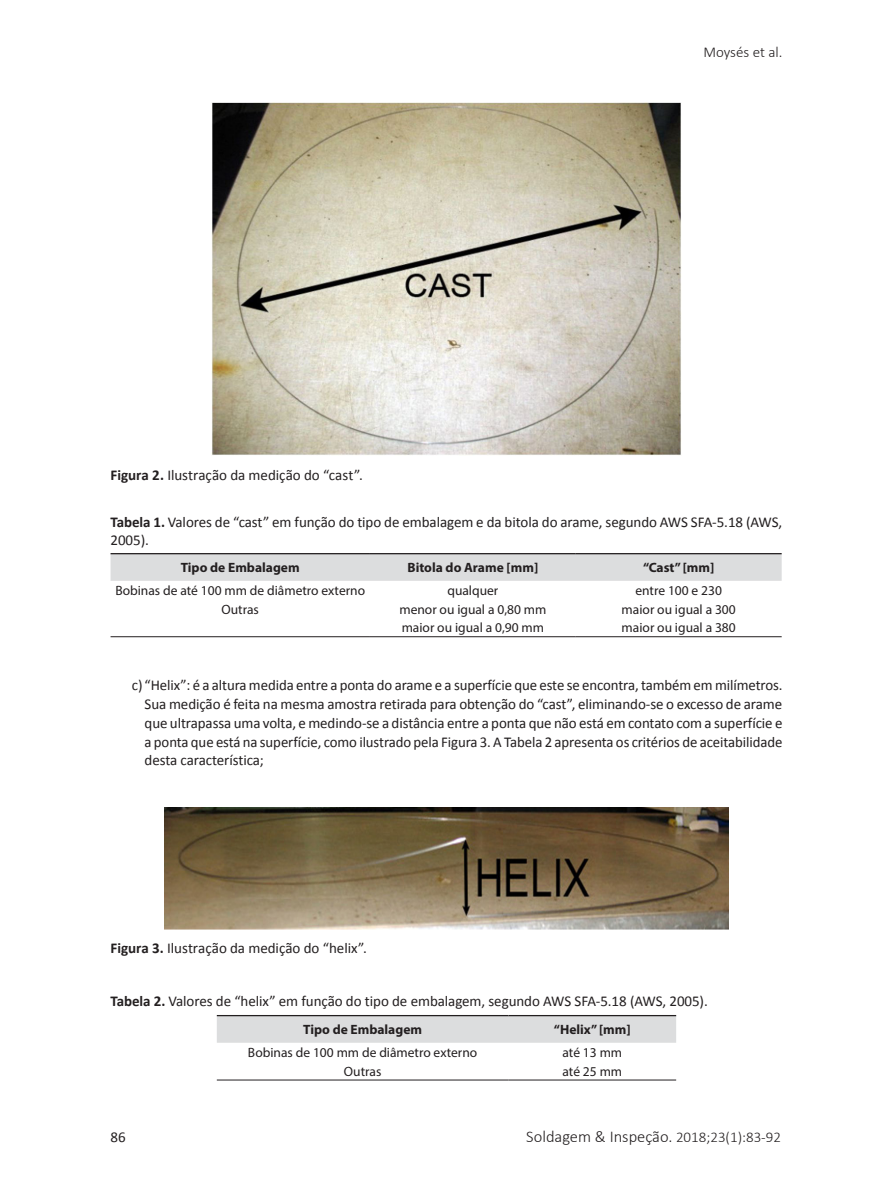
<style>
.page{position:relative;width:893px;height:1191px;background:#fff}
.page>*{position:absolute;margin:0;border:0;box-sizing:border-box;transform-origin:0 0}
.t1{font:300 16.5px "Calibri";color:#231f20}
.OrderedList1{font:15px/18.8px "Calibri";letter-spacing:-.005em;color:#231f20;text-align:justify}
.TableTitle{font:15px/18px "Calibri";letter-spacing:-.005em;color:#231f20}
.FigureCaption{font:15px "Calibri";color:#231f20}
.t2{font:300 15px "Calibri";color:#231f20}
.TableBody{font:13.5px "Myriad Pro";color:#231f20}
.TableHead{font:700 13.5px "Myriad Pro";color:#231f20}
.s1{font-weight:700}
.s2{font-size:15px}
</style>
<div class="page">
<img style="left:211px;top:102px;width:470px;height:354px">
<div style="left:111px;top:554px;width:671px;height:27px;background:#dcddde"></div>
<hr style="left:111px;top:553px;width:259px;height:1px;background:#231f20">
<hr style="left:370px;top:553px;width:206px;height:1px;background:#231f20">
<hr style="left:576px;top:553px;width:206px;height:1px;background:#231f20">
<hr style="left:111px;top:636px;width:259px;height:1px;background:#231f20">
<hr style="left:370px;top:636px;width:206px;height:1px;background:#231f20">
<hr style="left:576px;top:636px;width:206px;height:1px;background:#231f20">
<img style="left:164px;top:807px;width:565px;height:122px">
<div style="left:217px;top:1016px;width:459px;height:26px;background:#dcddde"></div>
<hr style="left:217px;top:1015px;width:291px;height:1px;background:#231f20">
<hr style="left:508px;top:1015px;width:168px;height:1px;background:#231f20">
<hr style="left:217px;top:1079px;width:291px;height:1px;background:#231f20">
<hr style="left:508px;top:1079px;width:168px;height:1px;background:#231f20">
<p class="t2" style="left:703px;top:42px;width:80px">Moysés et al.</p>
<p class="FigureCaption" style="left:111px;top:465px;width:254px"><span class="s1">Figura 2.</span> Ilustração da medição do “cast”.</p>
<p class="TableTitle" style="left:111px;top:512px;width:673px"><span class="s1">Tabela 1.</span> Valores de “cast” em função do tipo de embalagem e da bitola do arame, segundo AWS SFA-5.18 (AWS,<br>2005).</p>
<p class="TableHead" style="left:181px;top:559px;width:120px">Tipo de Embalagem</p>
<p class="TableHead" style="left:407px;top:559px;width:132px">Bitola do Arame [mm]</p>
<p class="TableHead" style="left:643px;top:559px;width:73px">“Cast” [mm]</p>
<p class="TableBody" style="left:115px;top:582px;width:251px">Bobinas de até 100 mm de diâmetro externo</p>
<p class="TableBody" style="left:447px;top:582px;width:52px">qualquer</p>
<p class="TableBody" style="left:635px;top:582px;width:88px">entre 100 e 230</p>
<p class="TableBody" style="left:222px;top:601px;width:39px">Outras</p>
<p class="TableBody" style="left:399px;top:601px;width:148px">menor ou igual a 0,80 mm</p>
<p class="TableBody" style="left:622px;top:601px;width:116px">maior ou igual a 300</p>
<p class="TableBody" style="left:402px;top:619px;width:144px">maior ou igual a 0,90 mm</p>
<p class="TableBody" style="left:622px;top:619px;width:116px">maior ou igual a 380</p>
<p class="OrderedList1" style="left:145px;top:676px;width:639px;text-indent:-13px">c) “Helix”: é a altura medida entre a ponta do arame e a superfície que este se encontra, também em milímetros.<br>Sua medição é feita na mesma amostra retirada para obtenção do “cast”, eliminando-se o excesso de arame que ultrapassa uma volta, e medindo-se a distância entre a ponta que não está em contato com a superfície e a ponta que está na superfície, como ilustrado pela Figura 3. A Tabela 2 apresenta os critérios de aceitabilidade desta característica;</p>
<p class="FigureCaption" style="left:111px;top:939px;width:258px"><span class="s1">Figura 3.</span> Ilustração da medição do “helix”.</p>
<p class="TableTitle" style="left:111px;top:992px;width:599px"><span class="s1">Tabela 2.</span> Valores de “helix” em função do tipo de embalagem, segundo AWS SFA-5.18 (AWS, 2005).</p>
<p class="TableHead" style="left:303px;top:1021px;width:120px">Tipo de Embalagem</p>
<p class="TableHead" style="left:554px;top:1021px;width:78px">“Helix” [mm]</p>
<p class="TableBody" style="left:248px;top:1044px;width:231px">Bobinas de 100 mm de diâmetro externo</p>
<p class="TableBody" style="left:562px;top:1044px;width:61px">até 13 mm</p>
<p class="TableBody" style="left:344px;top:1063px;width:39px">Outras</p>
<p class="TableBody" style="left:562px;top:1063px;width:61px">até 25 mm</p>
<p class="t1" style="left:526px;top:1126px;width:256px">Soldagem &amp; Inspeção. <span class="s2">2018;23(1):83-92</span></p>
</div>
